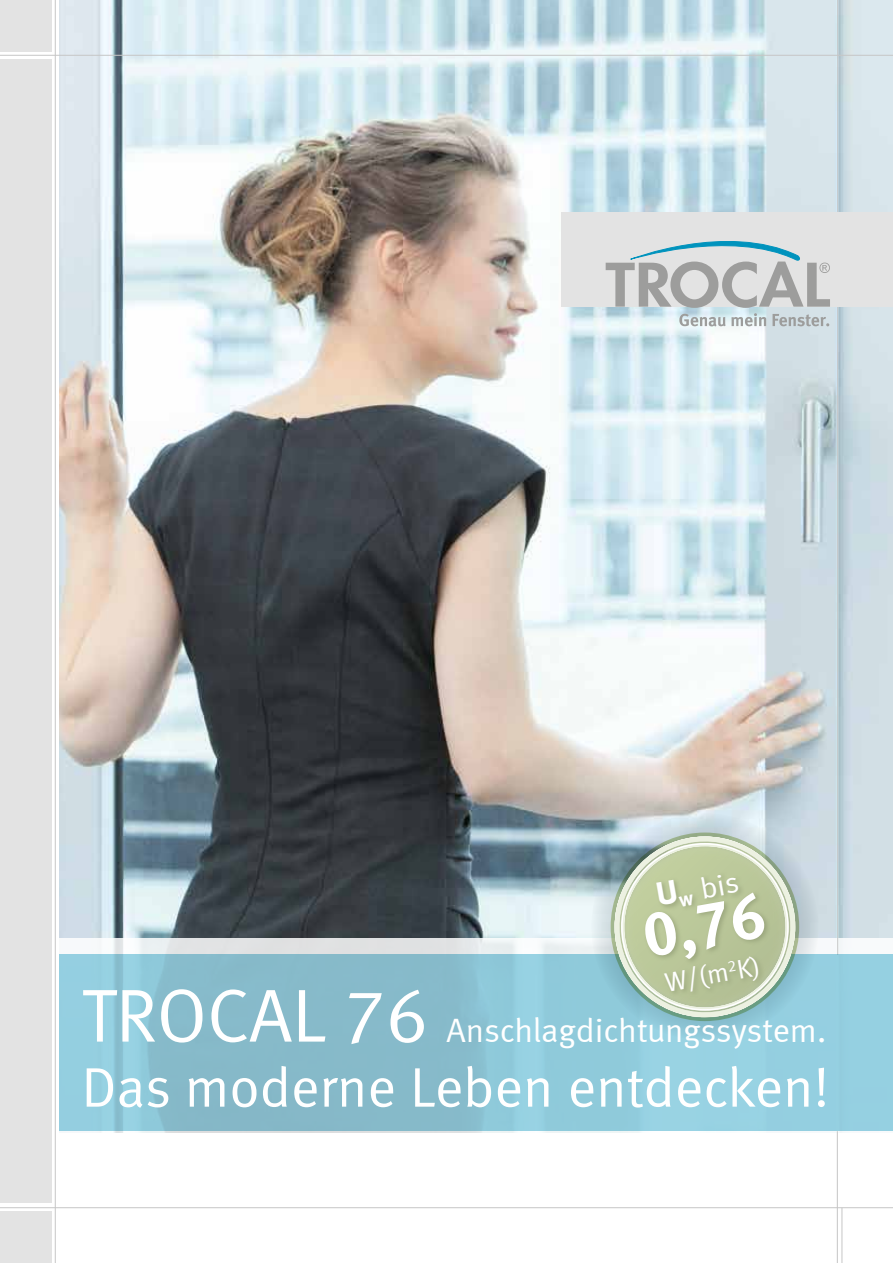
<style>
.page{position:relative;width:893px;height:1263px;background:#fff}
.page>*{position:absolute;margin:0;border:0;box-sizing:border-box;transform-origin:0 0}
.t1{font:75px "Meta Normal LF";color:#fff}
.t2{font:63px "Meta Bold LF";color:#fff}
.t3{font:55.8px "Meta Normal LF";color:#fff}
.t4{font:33.75px "Meta Normal LF";letter-spacing:-.005em;color:#fff}
.t5{font:30px "Meta Normal LF";color:#fff}
.t6{font:27px "Meta Normal LF";color:#fff}
.s1{font-family:"Meta Bold LF";font-size:34.5px}
</style>
<div class="page">
<img style="left:60px;top:0;width:833px;height:938px">
<hr style="left:842px;top:1208px;width:1px;height:55px;background:#c6c6c6">
<div style="left:0;top:60px;width:51px;height:1143px;background:#e3e3e3"></div>
<div style="left:0;top:1212px;width:51px;height:51px;background:#e3e3e3"></div>
<div style="left:0;top:0;width:51px;height:51px;background:#e3e3e3"></div>
<hr style="left:55px;top:0;width:1px;height:1263px;background:#c6c6c6">
<hr style="left:837px;top:0;width:1px;height:955px;background:#c6c6c6">
<hr style="left:837px;top:1131px;width:1px;height:132px;background:#c6c6c6">
<svg style="left:60px;top:955px;width:833px;height:176px;background:#8dc5d5"></svg>
<hr style="left:0;top:55px;width:893px;height:1px;background:#c6c6c6">
<hr style="left:0;top:1207px;width:893px;height:1px;background:#c6c6c6">
<div style="left:591px;top:813px;width:228px;height:228px;border:35px solid #83929b;border-radius:50%"></div>
<svg style="left:606px;top:828px;width:197px;height:197px;background:#b3cbc2"></svg>
<div style="left:561px;top:213px;width:332px;height:94px;background:#e3e3e3"></div>
<svg style="left:606px;top:241px;width:224px;height:86px"></svg>
<div style="left:643px;top:872px;width:128px;height:126px;background:#808b66;opacity:.5"></div>
<h1 class="t1" style="left:82px;top:972px;width:347px">TROCAL 76</h1>
<p class="t5" style="left:653px;top:879px;width:85px;rotate:-10deg"><span class="s1">U</span><sub>w</sub> bis</p>
<p class="t2" style="left:636px;top:899px;width:125px;rotate:-10deg">0,76</p>
<p class="t6" style="left:663px;top:967px;width:98px;rotate:-10deg">W/(m<sup>2</sup>K)</p>
<p class="t4" style="left:447px;top:1010px;width:381px">Anschlagdichtungssystem.</p>
<p class="t3" style="left:82px;top:1055px;width:749px">Das moderne Leben entdecken!</p>
</div>
